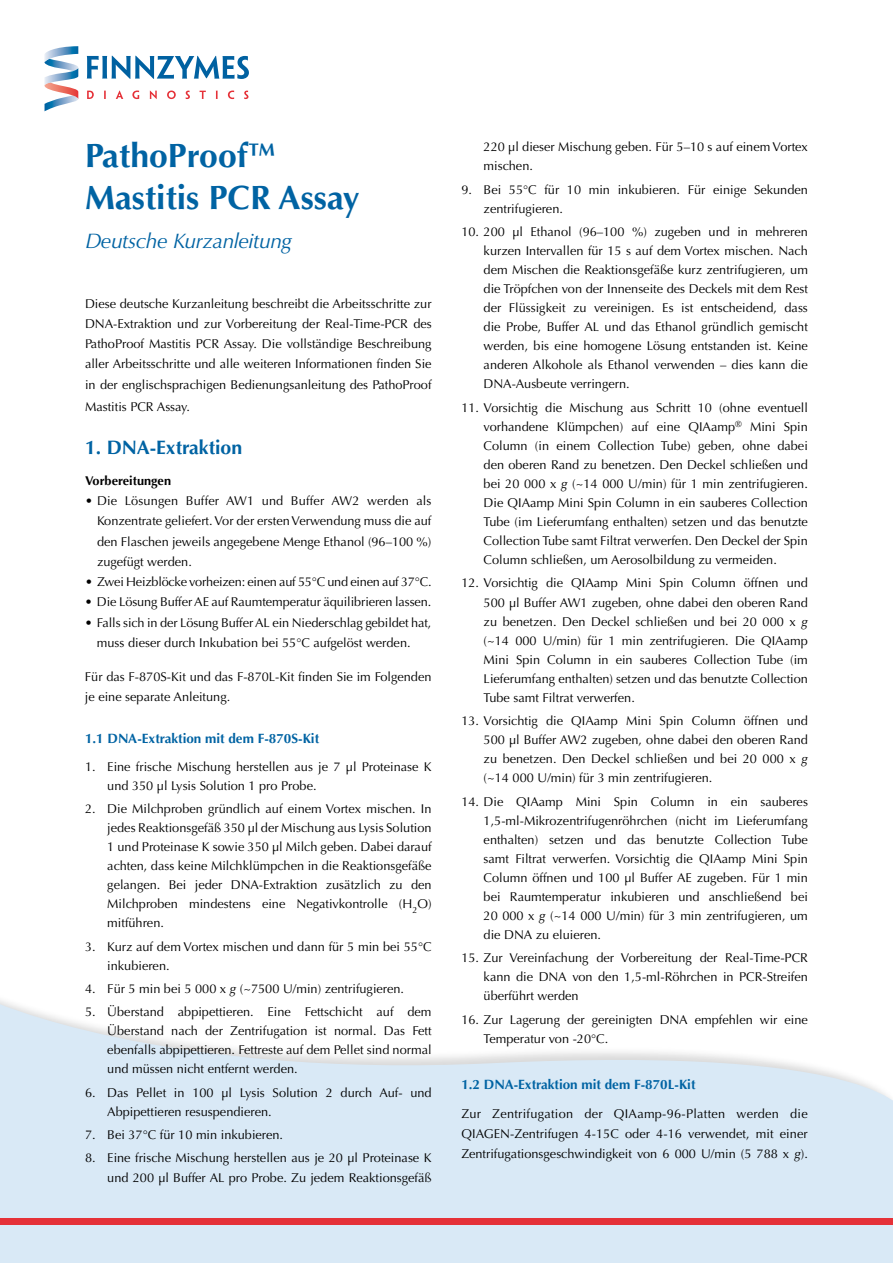
<style>
.page{position:relative;width:893px;height:1263px;background:#fff}
.page>*{position:absolute;margin:0;border:0;box-sizing:border-box;transform-origin:0 0}
.t1{font:700 33.75px/42px "Optima";color:#0063a3}
.t2{font:italic 21px "Optima";letter-spacing:-.02em;color:#0063a3}
.t3{font:700 19.5px "Optima";color:#0063a3}
.t4{font:700 13.5px "Optima";color:#0063a3}
.t5{font:12.75px/19px "Optima";color:#000;text-align:justify}
.t6{font:700 12.75px "Optima";color:#000}
.s1{font-size:30px}
.s2{font-style:italic}
</style>
<div class="page">
<svg style="left:0;top:1000px;width:893px;height:263px;fill:#d9e9f6"></svg>
<div style="left:0;top:1218px;width:893px;height:6px;background:#e53138"></div>
<svg style="left:44px;top:46px;width:205px;height:65px"></svg>
<h1 class="t1" style="left:85px;top:135px;width:276px">PathoProof<span class="s1">™<br></span>Mastitis PCR Assay</h1>
<h2 class="t2" style="left:85px;top:228px;width:209px">Deutsche Kurzanleitung</h2>
<p class="t5" style="left:85px;top:293px;width:348px;line-height:20.2px">Diese deutsche Kurzanleitung beschreibt die Arbeitsschritte zur DNA-Extraktion und zur Vorbereitung der Real-Time-PCR des PathoProof Mastitis PCR Assay. Die vollständige Beschreibung aller Arbeitsschritte und alle weiteren Informationen finden Sie in der englischsprachigen Bedienungsanleitung des PathoProof</p>
<p class="t5" style="left:85px;top:397px;width:106px">Mastitis PCR Assay.</p>
<h3 class="t3" style="left:85px;top:436px;width:159px">1. DNA-Extraktion</h3>
<p class="t6" style="left:85px;top:473px;width:88px">Vorbereitungen</p>
<p class="t5" style="left:97px;top:491px;width:336px;line-height:20.2px;text-indent:-12px">• Die Lösungen Buffer AW1 und Buffer AW2 werden als Konzentrate geliefert. Vor der ersten Verwendung muss die auf den Flaschen jeweils angegebene Menge Ethanol (96–100 %) zugefügt werden.</p>
<p class="t5" style="left:85px;top:572px;width:348px">• Zwei Heizblöcke vorheizen: einen auf 55°C und einen auf 37°C.</p>
<p class="t5" style="left:85px;top:593px;width:348px">• Die Lösung Buffer AE auf Raumtemperatur äquilibrieren lassen.</p>
<p class="t5" style="left:97px;top:612px;width:336px;line-height:20.2px;text-indent:-12px">• Falls sich in der Lösung Buffer AL ein Niederschlag gebildet hat, muss dieser durch Inkubation bei 55°C aufgelöst werden.</p>
<p class="t5" style="left:85px;top:666px;width:348px;line-height:20.2px">Für das F-870S-Kit und das F-870L-Kit finden Sie im Folgenden je eine separate Anleitung.</p>
<p class="t4" style="left:85px;top:731px;width:236px">1.1 DNA-Extraktion mit dem F-870S-Kit</p>
<p class="t5" style="left:107px;top:757px;width:326px;text-indent:-22px">1. Eine frische Mischung herstellen aus je 7 µl Proteinase K und 350 µl Lysis Solution 1 pro Probe.</p>
<p class="t5" style="left:107px;top:799px;width:326px;text-indent:-22px">2. Die Milchproben gründlich auf einem Vortex mischen. In jedes Reaktionsgefäß 350 µl der Mischung aus Lysis Solution 1 und Proteinase K sowie 350 µl Milch geben. Dabei darauf achten, dass keine Milchklümpchen in die Reaktionsgefäße gelangen. Bei jeder DNA-Extraktion zusätzlich zu den Milchproben mindestens eine Negativkontrolle (H<sub>2</sub>O) mitführen.</p>
<p class="t5" style="left:107px;top:937px;width:326px;text-indent:-22px">3. Kurz auf dem Vortex mischen und dann für 5 min bei 55°C inkubieren.</p>
<p class="t5" style="left:85px;top:979px;width:321px">4. Für 5 min bei 5 000 x <span class="s2">g</span> (~7500 U/min) zentrifugieren.</p>
<p class="t5" style="left:107px;top:1003px;width:326px;text-indent:-22px">5. Überstand abpipettieren. Eine Fettschicht auf dem Überstand nach der Zentrifugation ist normal. Das Fett ebenfalls abpipettieren. Fettreste auf dem Pellet sind normal und müssen nicht entfernt werden.</p>
<p class="t5" style="left:107px;top:1083px;width:326px;text-indent:-22px">6. Das Pellet in 100 µl Lysis Solution 2 durch Auf- und<br>Abpipettieren resuspendieren.</p>
<p class="t5" style="left:85px;top:1125px;width:200px">7. Bei 37°C für 10 min inkubieren.</p>
<p class="t5" style="left:85px;top:1149px;width:348px;text-align:right">8. Eine frische Mischung herstellen aus je 20 µl Proteinase K und 200 µl Buffer AL pro Probe. Zu jedem Reaktionsgefäß</p>
<p class="t5" style="left:484px;top:138px;width:326px">220 µl dieser Mischung geben. Für 5–10 s auf einem Vortex mischen.</p>
<p class="t5" style="left:484px;top:180px;width:326px;text-indent:-22px">9. Bei 55°C für 10 min inkubieren. Für einige Sekunden zentrifugieren.</p>
<p class="t5" style="left:484px;top:222px;width:326px;text-indent:-22px">10. 200 µl Ethanol (96–100 %) zugeben und in mehreren kurzen Intervallen für 15 s auf dem Vortex mischen. Nach dem Mischen die Reaktionsgefäße kurz zentrifugieren, um die Tröpfchen von der Innenseite des Deckels mit dem Rest der Flüssigkeit zu vereinigen. Es ist entscheidend, dass die Probe, Buffer AL und das Ethanol gründlich gemischt werden, bis eine homogene Lösung entstanden ist. Keine anderen Alkohole als Ethanol verwenden – dies kann die DNA-Ausbeute verringern.</p>
<p class="t5" style="left:484px;top:398px;width:326px;text-indent:-22px">11. Vorsichtig die Mischung aus Schritt 10 (ohne eventuell vorhandene Klümpchen) auf eine QIAamp<sup>®</sup> Mini Spin Column (in einem Collection Tube) geben, ohne dabei den oberen Rand zu benetzen. Den Deckel schließen und bei 20 000 x <span class="s2">g</span> (~14 000 U/min) für 1 min zentrifugieren.<br>Die QIAamp Mini Spin Column in ein sauberes Collection Tube (im Lieferumfang enthalten) setzen und das benutzte Collection Tube samt Filtrat verwerfen. Den Deckel der Spin Column schließen, um Aerosolbildung zu vermeiden.</p>
<p class="t5" style="left:484px;top:574px;width:326px;text-indent:-22px">12. Vorsichtig die QIAamp Mini Spin Column öffnen und 500 µl Buffer AW1 zugeben, ohne dabei den oberen Rand zu benetzen. Den Deckel schließen und bei 20 000 x <span class="s2">g </span>(~14 000 U/min) für 1 min zentrifugieren. Die QIAamp Mini Spin Column in ein sauberes Collection Tube (im Lieferumfang enthalten) setzen und das benutzte Collection Tube samt Filtrat verwerfen.</p>
<p class="t5" style="left:484px;top:711px;width:326px;text-indent:-22px">13. Vorsichtig die QIAamp Mini Spin Column öffnen und 500 µl Buffer AW2 zugeben, ohne dabei den oberen Rand zu benetzen. Den Deckel schließen und bei 20 000 x <span class="s2">g </span>(~14 000 U/min) für 3 min zentrifugieren.</p>
<p class="t5" style="left:484px;top:792px;width:326px;text-indent:-22px">14. Die QIAamp Mini Spin Column in ein sauberes 1,5-ml-Mikrozentrifugenröhrchen (nicht im Lieferumfang enthalten) setzen und das benutzte Collection Tube samt Filtrat verwerfen. Vorsichtig die QIAamp Mini Spin Column öffnen und 100 µl Buffer AE zugeben. Für 1 min bei Raumtemperatur inkubieren und anschließend bei 20 000 x <span class="s2">g</span> (~14 000 U/min) für 3 min zentrifugieren, um die DNA zu eluieren.</p>
<p class="t5" style="left:484px;top:948px;width:326px;text-indent:-22px">15. Zur Vereinfachung der Vorbereitung der Real-Time-PCR kann die DNA von den 1,5-ml-Röhrchen in PCR-Streifen überführt werden</p>
<p class="t5" style="left:484px;top:1010px;width:326px;text-indent:-22px">16. Zur Lagerung der gereinigten DNA empfehlen wir eine<br>Temperatur von -20°C.</p>
<p class="t4" style="left:461px;top:1077px;width:236px">1.2 DNA-Extraktion mit dem F-870L-Kit</p>
<p class="t5" style="left:461px;top:1104px;width:348px;line-height:20.2px">Zur Zentrifugation der QIAamp-96-Platten werden die QIAGEN-Zentrifugen 4-15C oder 4-16 verwendet, mit einer Zentrifugationsgeschwindigkeit von 6 000 U/min (5 788 x <span class="s2">g</span>).</p>
</div>
